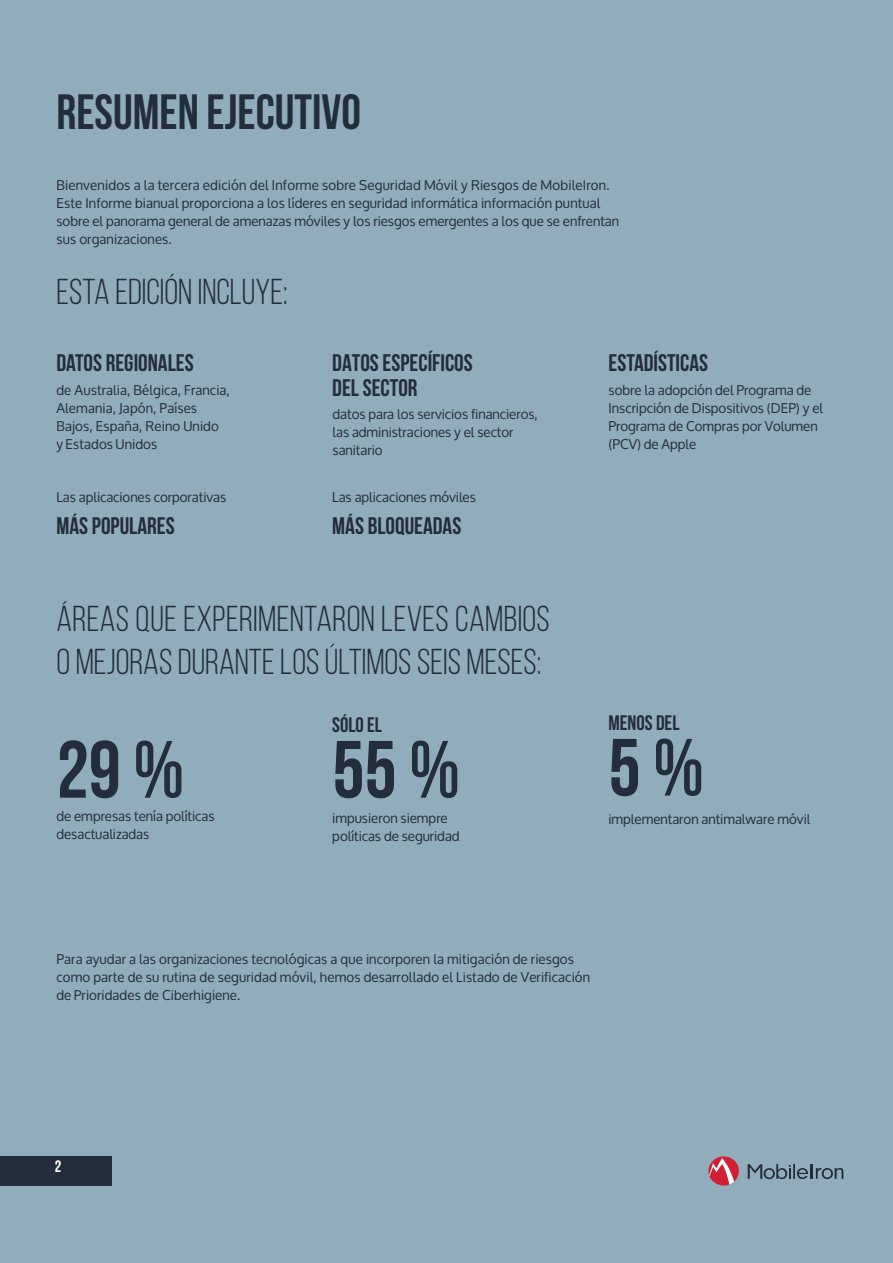
<style>
.page{position:relative;width:893px;height:1263px;background:#91acba}
.page>*{position:absolute;margin:0;border:0;box-sizing:border-box;transform-origin:0 0}
.callout_bold{font:700 81px "Bebas Neue";color:#242d3c}
.t1{font:700 49.5px "Bebas Neue";color:#242d3c}
.t2{font:36px/43.2px "Bebas Neue";color:#242d3c}
.Text_Copy{font:700 24px/25.5px "Bebas Neue";color:#242d3c}
.Text_Copy-2{font:700 21px "Bebas Neue";color:#242d3c}
.t3{font:700 16.5px "Bebas Neue";color:#fff}
.Text_Copy-3{font:13.5px/18px "Oxygen";letter-spacing:.01em;color:#242d3c}
</style>
<div class="page">
<svg style="left:748px;top:1163px;width:95px;height:16px"></svg>
<svg style="left:708px;top:1156px;width:31px;height:29px"></svg>
<div style="left:0;top:1156px;width:111px;height:30px;background:#242d3c"></div>
<p class="t1" style="left:56px;top:84px;width:306px">RESUMEN EJECUTIVO</p>
<p class="Text_Copy-3" style="left:56px;top:176px;width:564px">Bienvenidos a la tercera edición del Informe sobre Seguridad Móvil y Riesgos de MobileIron.<br>Este Informe bianual proporciona a los líderes en seguridad informática información puntual sobre el panorama general de amenazas móviles y los riesgos emergentes a los que se enfrentan sus organizaciones.</p>
<p class="t2" style="left:56px;top:270px;width:233px">ESTA EDICIÓN INCLUYE:</p>
<p class="Text_Copy" style="left:56px;top:349px;width:139px">DATOS REGIONALES</p>
<p class="Text_Copy-3" style="left:56px;top:381px;width:175px">de Australia, Bélgica, Francia,<br>Alemania, Japón, Países<br>Bajos, España, Reino Unido<br>y Estados Unidos</p>
<p class="Text_Copy" style="left:332px;top:349px;width:142px">DATOS ESPECÍFICOS<br>DEL SECTOR</p>
<p class="Text_Copy" style="left:609px;top:349px;width:101px">ESTADÍSTICAS</p>
<p class="Text_Copy-3" style="left:608px;top:381px;width:216px">sobre la adopción del Programa de<br>Inscripción de Dispositivos (DEP) y el<br>Programa de Compras por Volumen (PCV) de Apple</p>
<p class="Text_Copy-3" style="left:332px;top:405px;width:207px">datos para los servicios financieros, las administraciones y el sector sanitario</p>
<p class="Text_Copy-3" style="left:56px;top:488px;width:171px">Las aplicaciones corporativas</p>
<p class="Text_Copy-3" style="left:332px;top:488px;width:145px">Las aplicaciones móviles</p>
<p class="Text_Copy" style="left:56px;top:513px;width:120px">MÁS POPULARES</p>
<p class="Text_Copy" style="left:332px;top:513px;width:130px">MÁS BLOQUEADAS</p>
<p class="t2" style="left:56px;top:596px;width:495px">ÁREAS QUE EXPERIMENTARON LEVES CAMBIOS<br>O MEJORAS DURANTE LOS ÚLTIMOS SEIS MESES:</p>
<p class="Text_Copy-2" style="left:332px;top:713px;width:51px">SÓLO EL</p>
<p class="Text_Copy-2" style="left:609px;top:712px;width:72px">MENOS DEL</p>
<p class="callout_bold" style="left:57px;top:725px;width:129px">29 %</p>
<p class="callout_bold" style="left:332px;top:725px;width:129px">55 %</p>
<p class="callout_bold" style="left:609px;top:723px;width:97px">5 %</p>
<p class="Text_Copy-3" style="left:56px;top:808px;width:160px">de empresas tenía políticas</p>
<p class="Text_Copy-3" style="left:609px;top:810px;width:203px">implementaron antimalware móvil</p>
<p class="Text_Copy-3" style="left:56px;top:826px;width:94px">desactualizadas</p>
<p class="Text_Copy-3" style="left:332px;top:809px;width:129px">impusieron siempre políticas de seguridad</p>
<p class="Text_Copy-3" style="left:56px;top:950px;width:535px">Para ayudar a las organizaciones tecnológicas a que incorporen la mitigación de riesgos como parte de su rutina de seguridad móvil, hemos desarrollado el Listado de Verificación de Prioridades de Ciberhigiene.</p>
<p class="t3" style="left:55px;top:1158px;width:8px">2</p>
<p class="t3" style="left:56px;top:1161px;width:8px">2</p>
</div>
